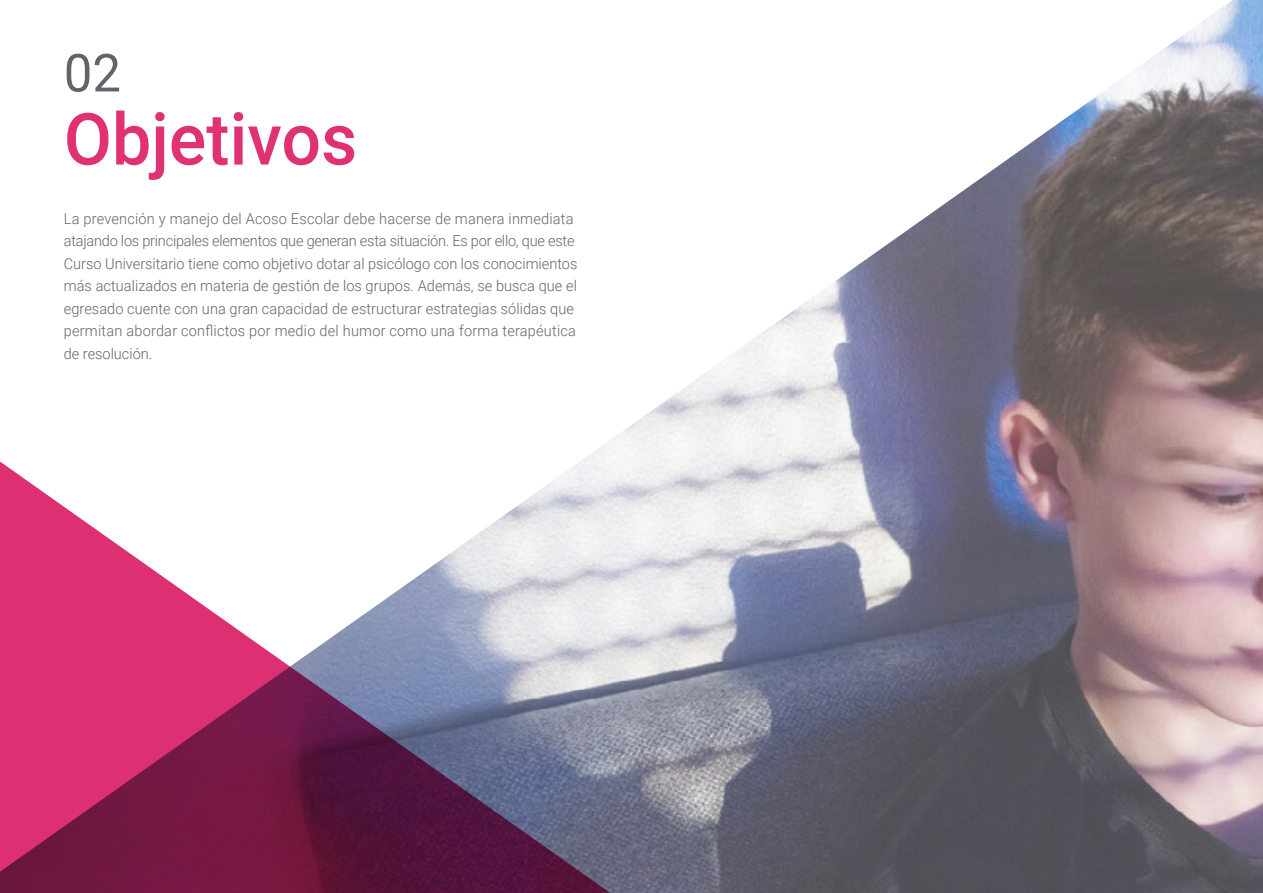
<style>
.page{position:relative;width:1263px;height:893px;background:#fff}
.page>*{position:absolute;margin:0;border:0;box-sizing:border-box;transform-origin:0 0}
.t1{font:500 72px "Roboto";color:#df3174}
.t2{font:52.5px "Roboto";color:#61646a}
.t3{font:300 15px/22.5px "Roboto";letter-spacing:.005em;color:#61646a}
</style>
<div class="page">
<img style="left:603px;top:0;width:660px;height:893px">
<svg style="left:0;top:446px;width:640px;height:447px"></svg>
<h2 class="t2" style="left:64px;top:36px;width:59px">02</h2>
<h1 class="t1" style="left:64px;top:89px;width:295px">Objetivos</h1>
<p class="t3" style="left:64px;top:207px;width:515px">La prevención y manejo del Acoso Escolar debe hacerse de manera inmediata atajando los principales elementos que generan esta situación. Es por ello, que este Curso Universitario tiene como objetivo dotar al psicólogo con los conocimientos más actualizados en materia de gestión de los grupos. Además, se busca que el egresado cuente con una gran capacidad de estructurar estrategias sólidas que permitan abordar conflictos por medio del humor como una forma terapéutica de resolución.</p>
</div>
